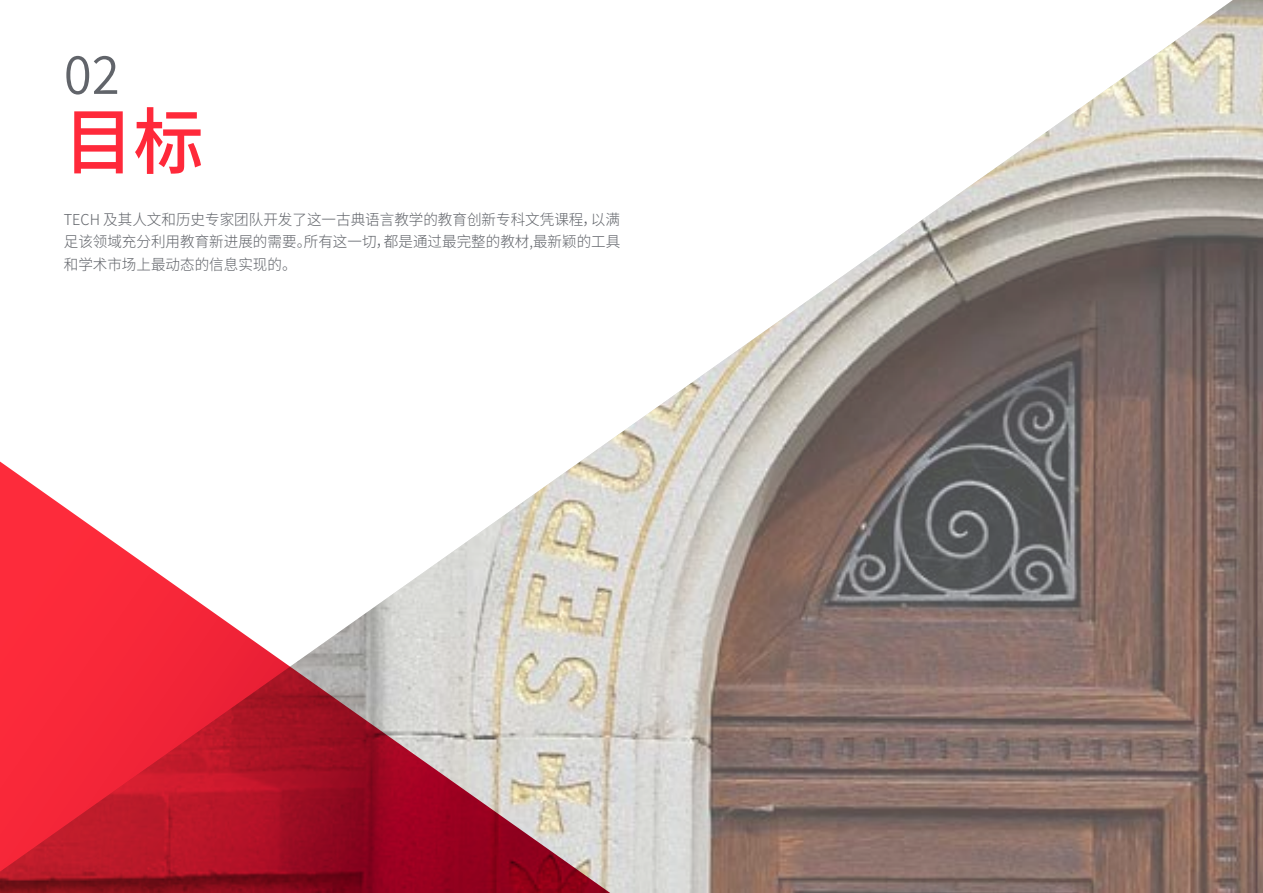
<style>
.page{position:relative;width:1263px;height:893px;background:#fff}
.page>*{position:absolute;margin:0;border:0;box-sizing:border-box;transform-origin:0 0}
.t1{font:500 72px "Source Han Sans CN";color:#ff293a}
.t2{font:52.5px "Source Han Sans CN";color:#61646a}
.t3{font:300 15px/22.5px "Source Han Sans CN";color:#61646a;text-align:justify}
</style>
<div class="page">
<img style="left:602px;top:0;width:661px;height:893px">
<svg style="left:0;top:446px;width:640px;height:447px"></svg>
<h2 class="t2" style="left:64px;top:45px;width:57px">02</h2>
<h1 class="t1" style="left:64px;top:101px;width:141px">目标</h1>
<p class="t3" style="left:64px;top:208px;width:558px">TECH 及其人文和历史专家团队开发了这一古典语言教学的教育创新专科文凭课程，以满足该领域充分利用教育新进展的需要。所有这一切，都是通过最完整的教材,最新颖的工具和学术市场上最动态的信息实现的。</p>
</div>
